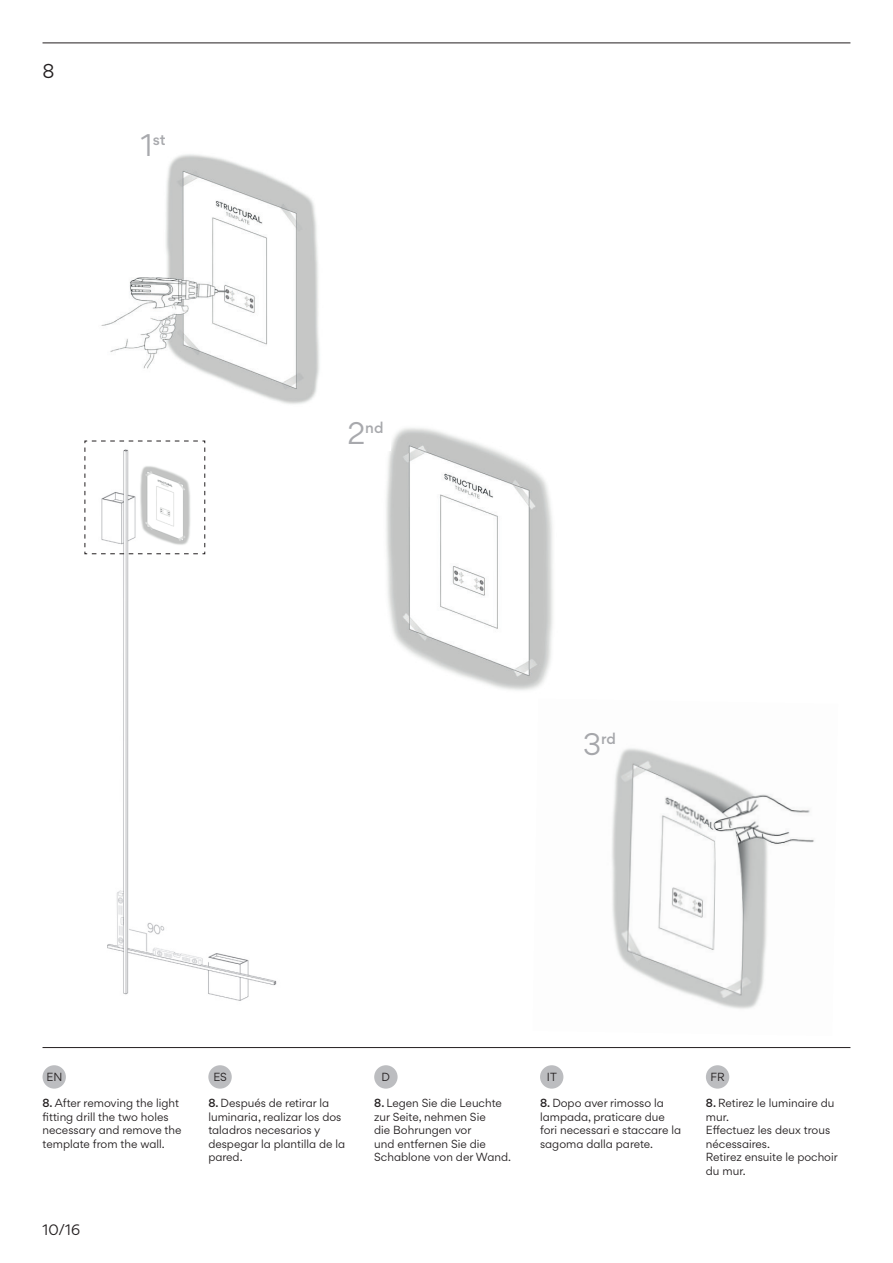
<style>
.page{position:relative;width:893px;height:1263px;background:#fff}
.page>*{position:absolute;margin:0;border:0;box-sizing:border-box;transform-origin:0 0}
.t1{font:18px "Gordita";color:#231f20}
.t2{font:500 13.95px "Gordita";color:#a8a9ad}
.t3{font:13.5px "Gordita";color:#231f20}
.t4{font:10.5px/13.5px "Gordita";color:#231f20}
.s1{font-weight:400;font-size:27.9px}
.s2{font-weight:500}
</style>
<div class="page">
<img style="left:107px;top:555px;width:170px;height:446px">
<hr style="left:43px;top:43px;width:807px;height:1px;background:#231f20">
<img style="left:101px;top:154px;width:219px;height:250px">
<img style="left:386px;top:428px;width:167px;height:263px">
<div style="left:117px;top:125px;width:58px;height:36px;background:#fff"></div>
<div style="left:332px;top:415px;width:58px;height:36px;background:#fff"></div>
<img style="left:612px;top:748px;width:202px;height:261px">
<div style="left:568px;top:725px;width:58px;height:36px;background:#fff"></div>
<svg style="left:84px;top:440px;width:122px;height:115px"></svg>
<div style="left:43px;top:1065px;width:23px;height:24px;background:#bcbdc0;border-radius:50%"></div>
<div style="left:540px;top:1065px;width:23px;height:24px;background:#bcbdc0;border-radius:50%"></div>
<div style="left:208px;top:1065px;width:24px;height:24px;background:#bcbdc0;border-radius:50%"></div>
<div style="left:706px;top:1065px;width:23px;height:24px;background:#bcbdc0;border-radius:50%"></div>
<div style="left:374px;top:1065px;width:24px;height:24px;background:#bcbdc0;border-radius:50%"></div>
<hr style="left:43px;top:1047px;width:807px;height:1px;background:#231f20">
<h1 class="t1" style="left:43px;top:58px;width:14px">8</h1>
<h2 class="t2" style="left:141px;top:129px;width:26px"><span class="s1">1</span>st</h2>
<h2 class="t2" style="left:347px;top:417px;width:38px"><span class="s1">2</span>nd</h2>
<h2 class="t2" style="left:583px;top:728px;width:34px"><span class="s1">3</span>rd</h2>
<p class="t4" style="left:47px;top:1070px;width:17px">EN</p>
<p class="t4" style="left:213px;top:1070px;width:15px">ES</p>
<p class="t4" style="left:382px;top:1070px;width:10px">D</p>
<p class="t4" style="left:547px;top:1070px;width:11px">IT</p>
<p class="t4" style="left:710px;top:1070px;width:16px">FR</p>
<p class="t4" style="left:43px;top:1096px;width:141px"><span class="s2">8.</span> After removing the light fitting drill the two holes necessary and remove the template from the wall.</p>
<p class="t4" style="left:540px;top:1096px;width:143px"><span class="s2">8.</span> Dopo aver rimosso la lampada, praticare due fori necessari e staccare la sagoma dalla parete.</p>
<p class="t4" style="left:208px;top:1096px;width:138px"><span class="s2">8.</span> Después de retirar la luminaria, realizar los dos taladros necesarios y despegar la plantilla de la pared.</p>
<p class="t4" style="left:706px;top:1096px;width:133px"><span class="s2">8.</span> Retirez le luminaire du mur.<br>Effectuez les deux trous nécessaires.<br>Retirez ensuite le pochoir du mur.</p>
<p class="t4" style="left:374px;top:1096px;width:138px"><span class="s2">8.</span> Legen Sie die Leuchte zur Seite, nehmen Sie<br>die Bohrungen vor<br>und entfernen Sie die<br>Schablone von der Wand.</p>
<p class="t3" style="left:43px;top:1220px;width:39px">10/16</p>
</div>
